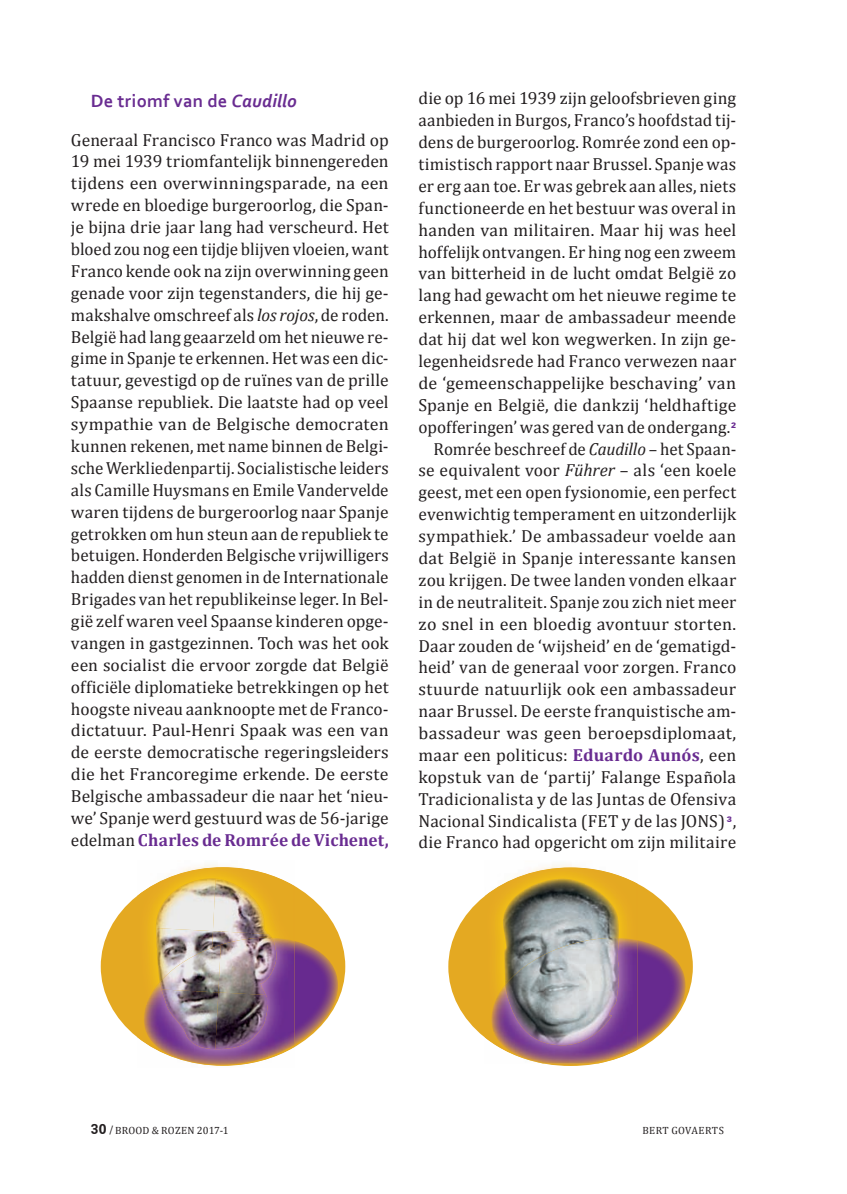
<style>
.page{position:relative;width:847px;height:1194px;background:#fff}
.page>*{position:absolute;margin:0;border:0;box-sizing:border-box;transform-origin:0 0}
.t1{font:700 18.55px "Corbel";letter-spacing:.015em;color:#692c91}
.t2{font:17.5px/21.9px "Cambria";letter-spacing:.01em;color:#231f20;text-align:justify}
.t3{font:10.5px "Cambria";letter-spacing:.025em;color:#231f20}
.t4{font:900 7.7px "Zurich BT";color:#692c91}
.s1{font-style:italic}
.s2{font-weight:700;color:#692c91}
.s3{font-family:"Zurich BT";font-weight:700;font-size:14px}
.s4{font-family:"Candara";font-weight:700;font-style:italic}
</style>
<div class="page">
<div style="left:448px;top:867px;width:244px;height:199px;background:#e4a922;border-radius:50%"></div>
<img style="left:545px;top:940px;width:146px;height:125px">
<img style="left:484px;top:867px;width:152px;height:173px">
<img style="left:488px;top:938px;width:149px;height:125px">
<img style="left:502px;top:878px;width:116px;height:106px">
<img style="left:505px;top:937px;width:113px;height:108px">
<div style="left:101px;top:867px;width:244px;height:198px;background:#e4a922;border-radius:50%"></div>
<img style="left:294px;top:940px;width:49px;height:105px">
<img style="left:137px;top:867px;width:157px;height:198px">
<img style="left:141px;top:937px;width:153px;height:127px">
<img style="left:156px;top:878px;width:57px;height:50px">
<img style="left:213px;top:878px;width:56px;height:53px">
<img style="left:156px;top:928px;width:57px;height:54px">
<img style="left:212px;top:931px;width:60px;height:13px">
<img style="left:160px;top:944px;width:58px;height:48px">
<img style="left:218px;top:937px;width:58px;height:58px">
<img style="left:161px;top:989px;width:57px;height:60px">
<img style="left:215px;top:992px;width:52px;height:57px">
<p class="t1" style="left:91px;top:90px;width:207px">De triomf van de <span class="s1">Caudillo</span></p>
<p class="t2" style="left:71px;top:129px;width:319px">Generaal Francisco Franco was Madrid op 19 mei 1939 triomfantelijk binnengereden tijdens een overwinningsparade, na een wrede en bloedige burgeroorlog, die Span&shy;je bijna drie jaar lang had verscheurd. Het bloed zou nog een tijdje blijven vloeien, want Franco kende ook na zijn overwinning geen genade voor zijn tegenstanders, die hij ge&shy;makshalve omschreef als <span class="s1">los rojos</span>, de roden.<br>België had lang geaarzeld om het nieuwe re&shy;gime in Spanje te erkennen. Het was een dic&shy;tatuur, gevestigd op de ruïnes van de prille Spaanse republiek. Die laatste had op veel sympathie van de Belgische democraten kunnen rekenen, met name binnen de Belgi&shy;sche Werkliedenpartij. Socialistische leiders als Camille Huysmans en Emile Vandervelde waren tijdens de burgeroorlog naar Spanje getrokken om hun steun aan de republiek te betuigen. Honderden Belgische vrijwilligers hadden dienst genomen in de Internationale Brigades van het republikeinse leger. In Bel&shy;gië zelf waren veel Spaanse kinderen opge&shy;vangen in gastgezinnen. Toch was het ook een socialist die ervoor zorgde dat België officiële diplomatieke betrekkingen op het hoogste niveau aanknoopte met de Franco&shy;dictatuur. Paul-Henri Spaak was een van de eerste democratische regeringsleiders die het Francoregime erkende. De eerste Belgische ambassadeur die naar het ‘nieu&shy;we’ Spanje werd gestuurd was de 56-jarige edelman <span class="s2">Charles de Romrée de Vichenet,</span></p>
<p class="t2" style="left:418px;top:87px;width:319px">die op 16 mei 1939 zijn geloofsbrieven ging aanbieden in Burgos, Franco’s hoofdstad tij&shy;dens de burgeroorlog. Romrée zond een op&shy;timistisch rapport naar Brussel. Spanje was er erg aan toe. Er was gebrek aan alles, niets functioneerde en het bestuur was overal in handen van militairen. Maar hij was heel hoffelijk ontvangen. Er hing nog een zweem van bitterheid in de lucht omdat België zo lang had gewacht om het nieuwe regime te erkennen, maar de ambassadeur meende dat hij dat wel kon wegwerken. In zijn ge&shy;legenheidsrede had Franco verwezen naar de ‘gemeenschappelijke beschaving’ van Spanje en België, die dankzij ‘heldhaftige opofferingen’ was gered van de ondergang.</p>
<p class="t4" style="left:731px;top:421px;width:7px">2</p>
<p class="t2" style="left:418px;top:437px;width:319px;text-indent:15px">Romrée beschreef de <span class="s1">Caudillo</span> – het Spaan&shy;se equivalent voor <span class="s1">Führer</span> – als ‘een koele geest, met een open fysionomie, een perfect evenwichtig temperament en uitzonderlijk sympathiek.’ De ambassadeur voelde aan dat België in Spanje interessante kansen zou krijgen. De twee landen vonden elkaar in de neutraliteit. Spanje zou zich niet meer zo snel in een bloedig avontuur storten.<br>Daar zouden de ‘wijsheid’ en de ‘gematigd&shy;heid’ van de generaal voor zorgen. Franco stuurde natuurlijk ook een ambassadeur naar Brussel. De eerste franquistische am&shy;bas sadeur was geen beroepsdiplomaat, maar een politicus: <span class="s2">Eduardo Aunós</span>, een kopstuk van de ‘partij’ Falange Española Tradicionalista y de las Juntas de Ofensiva Nacional Sindicalista (FET y de las JONS) ,</p>
<p class="t4" style="left:726px;top:814px;width:7px">3</p>
<p class="t2" style="left:418px;top:831px;width:319px">die Franco had opgericht om zijn militaire</p>
<p class="t3" style="left:91px;top:1123px;width:139px"><span class="s3">30</span> <span class="s4">/</span> BROOD &amp; ROZEN 2017-1</p>
<p class="t3" style="left:642px;top:1123px;width:83px">BERT GOVAERTS</p>
</div>
